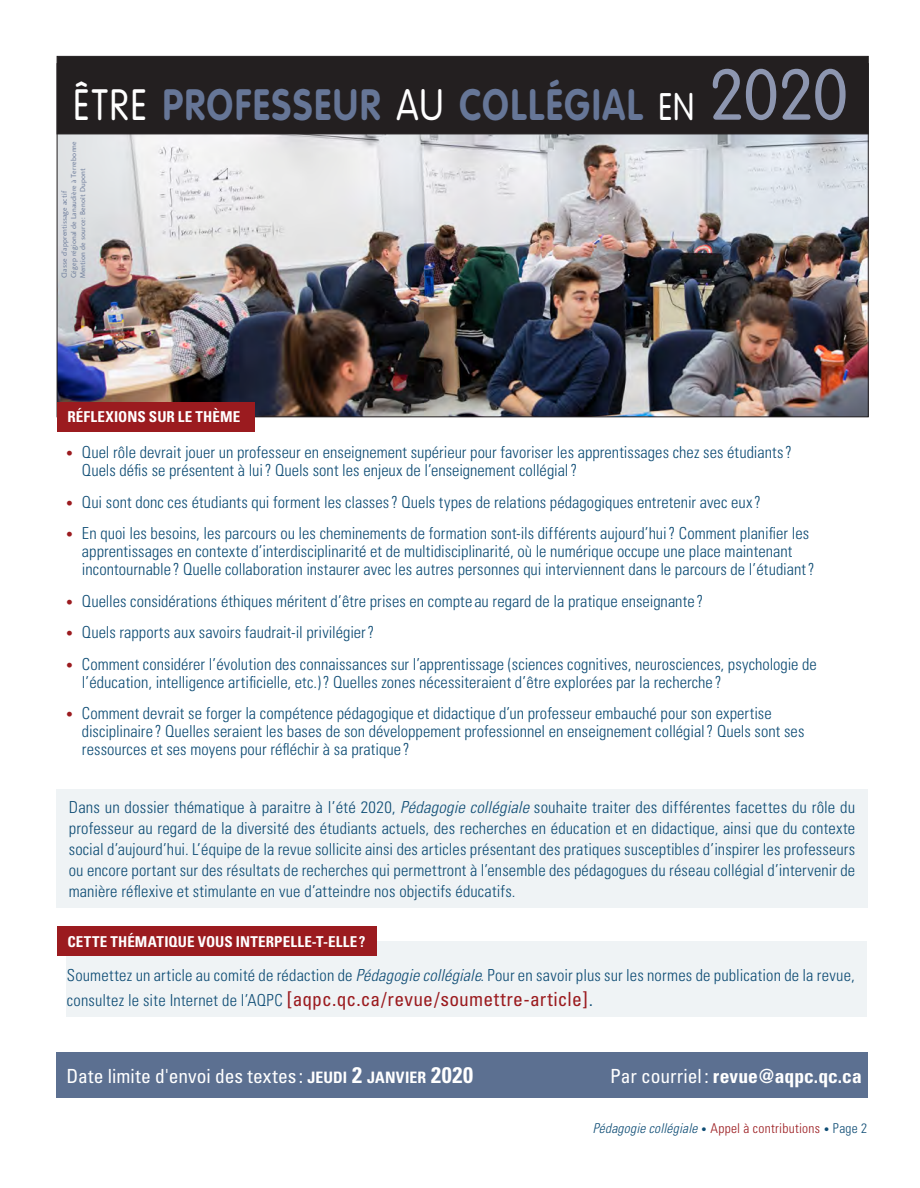
<style>
.page{position:relative;width:920px;height:1188px;background:#fff}
.page>*{position:absolute;margin:0;border:0;box-sizing:border-box;transform-origin:0 0}
.t1{font:700 43.2px "VAG Rounded";letter-spacing:.055em;color:#667697;scale:.84 1}
.t2{font:condensed 19.5px "Univers";letter-spacing:.01em;color:#9b1b1f}
.t3{font:condensed 19.5px "Univers";color:#fff}
.t4{font:700 condensed 19.5px "Univers";color:#fff}
.t5{font:300 condensed 16.5px/18px "Univers";color:#0f4d75}
.t6{font:700 condensed 15px "Univers";letter-spacing:.01em;color:#fff}
.t7{font:italic 300 condensed 13.5px "Univers";letter-spacing:.015em;color:#0f4d75}
.t8{font:7.5px/9px "Charlotte Sans Book Plain";letter-spacing:.02em;color:#6f7e9c}
.s1{font-weight:300;color:#fff}
.s2{font-weight:300;font-size:37.8px;color:#fff}
.s3{font-weight:300;font-size:70.95px;color:#8d96b0}
.s4{font-size:13.5px;color:#9b1b1f}
.s5{font-style:italic}
.s6{font-weight:300;font-size:16.5px;color:#0f4d75}
.s7{font-size:16.5px;color:#0f4d75}
.s8{font-weight:700;font-size:15.75px}
.s9{font-weight:700;font-size:22.5px}
.s10{font-weight:400}
.s11{font-style:normal;font-size:10.5px}
.s12{font-style:normal;color:#9b1b1f}
.s13{font-style:normal}
</style>
<div class="page">
<div style="left:57px;top:789px;width:811px;height:119px;background:#eff3f5"></div>
<img style="left:59px;top:134px;width:807px;height:281px">
<div style="left:57px;top:1052px;width:811px;height:46px;background:#5c7091"></div>
<div style="left:57px;top:56px;width:811px;height:78px;background:#231f20"></div>
<div style="left:57px;top:402px;width:197px;height:29px;background:#9b1b1f"></div>
<div style="left:66px;top:941px;width:801px;height:76px;background:#eff3f5"></div>
<div style="left:57px;top:926px;width:319px;height:30px;background:#9b1b1f"></div>
<h1 class="t1" style="left:73px;top:79px;width:923px"><span class="s1">ÊTRE</span> PROFESSEUR <span class="s1">AU</span> COLLÉGIAL <span class="s2">EN</span> <span class="s3">2020</span></h1>
<p class="t8" style="left:60px;top:278px;width:139px;rotate:-90deg">Classe d’apprentissage actif<br>Cégep régional de Lanaudière à Terrebonne<br>Mention de source: Benoît Dupont</p>
<p class="t6" style="left:67px;top:407px;width:174px">RÉFLEXIONS SUR LE THÈME</p>
<p class="t5" style="left:82px;top:443px;width:711px;text-indent:-16px"><span class="s4">•</span> Quel rôle devrait jouer un professeur en enseignement supérieur pour favoriser les apprentissages chez ses étudiants?<br>Quels défis se présentent à lui? Quels sont les enjeux de l’enseignement collégial?</p>
<p class="t5" style="left:65px;top:493px;width:697px"><span class="s4">•</span> Qui sont donc ces étudiants qui forment les classes? Quels types de relations pédagogiques entretenir avec eux?</p>
<p class="t5" style="left:82px;top:524px;width:734px;text-indent:-16px"><span class="s4">•</span> En quoi les besoins, les parcours ou les cheminements de formation sont-ils différents aujourd’hui? Comment planifier les apprentissages en contexte d’interdisciplinarité et de multidisciplinarité, où le numérique occupe une place maintenant incontournable ? Quelle collaboration instaurer avec les autres personnes qui interviennent dans le parcours de l’étudiant?</p>
<p class="t5" style="left:65px;top:592px;width:639px"><span class="s4">•</span> Quelles considérations éthiques méritent d’être prises en compte au regard de la pratique enseignante ?</p>
<p class="t5" style="left:65px;top:623px;width:310px"><span class="s4">•</span> Quels rapports aux savoirs faudrait-il privilégier?</p>
<p class="t5" style="left:82px;top:655px;width:736px;text-indent:-16px"><span class="s4">•</span> Comment considérer l’évolution des connaissances sur l’apprentissage (sciences cognitives, neurosciences, psychologie de l’éducation, intelligence artificielle, etc.)? Quelles zones nécessiteraient d’être explorées par la recherche ?</p>
<p class="t5" style="left:82px;top:704px;width:724px;text-indent:-16px"><span class="s4">•</span> Comment devrait se forger la compétence pédagogique et didactique d’un professeur embauché pour son expertise disciplinaire ? Quelles seraient les bases de son développement professionnel en enseignement collégial? Quels sont ses ressources et ses moyens pour réfléchir à sa pratique ?</p>
<p class="t5" style="left:69px;top:796px;width:788px;line-height:21px;text-align:justify">Dans un dossier thématique à paraitre à l’été 2020, <span class="s5">Pédagogie collégiale</span> souhaite traiter des différentes facettes du rôle du professeur au regard de la diversité des étudiants actuels, des recherches en éducation et en didactique, ainsi que du contexte social d’aujourd’hui. L’équipe de la revue sollicite ainsi des articles présentant des pratiques susceptibles d’inspirer les professeurs ou encore portant sur des résultats de recherches qui permettront à l’ensemble des pédagogues du réseau collégial d’intervenir de manière réflexive et stimulante en vue d’atteindre nos objectifs éducatifs.</p>
<p class="t6" style="left:67px;top:932px;width:299px">CETTE THÉMATIQUE VOUS INTERPELLE-T-ELLE?</p>
<p class="t5" style="left:67px;top:966px;width:789px">Soumettez un article au comité de rédaction de <span class="s5">Pédagogie collégiale</span>. Pour en savoir plus sur les normes de publication de la revue,</p>
<p class="t2" style="left:67px;top:987px;width:527px"><span class="s6">consultez le site Internet de l’AQPC</span> [aqpc.qc.ca/revue/soumettre-article]<span class="s7">.</span></p>
<p class="t3" style="left:66px;top:1064px;width:408px">Date limite d'envoi des textes : <span class="s8">JEUDI</span> <span class="s9">2</span> <span class="s8">JANVIER</span> <span class="s9">2020</span></p>
<p class="t4" style="left:610px;top:1064px;width:253px"><span class="s10">Par courriel :</span> revue@aqpc.qc.ca</p>
<p class="t7" style="left:592px;top:1120px;width:276px">Pédagogie collégiale <span class="s11">•</span> <span class="s12">Appel à contributions</span> <span class="s11">•</span> <span class="s13">Page 2</span></p>
</div>
